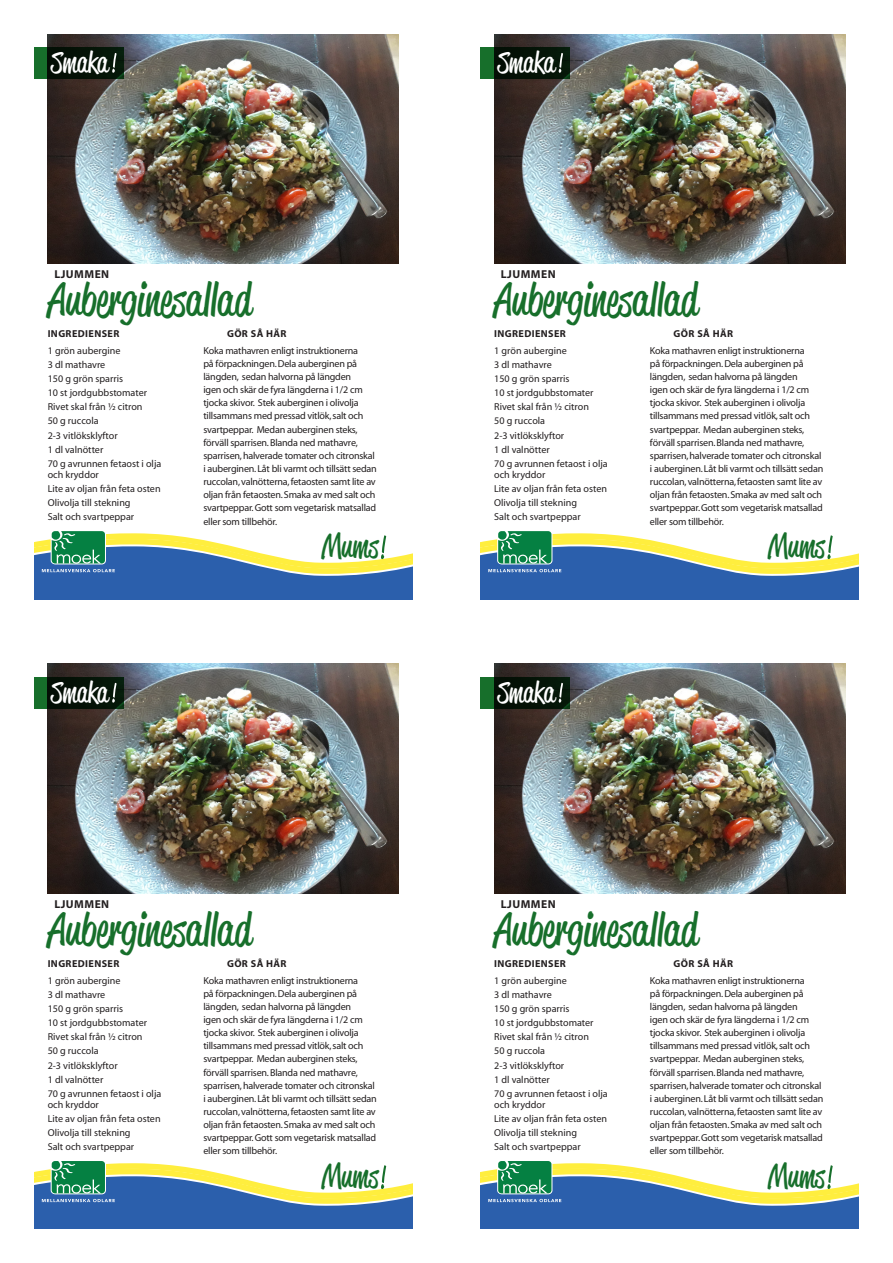
<style>
.page{position:relative;width:893px;height:1263px;background:#fff}
.page>*{position:absolute;margin:0;border:0;box-sizing:border-box;transform-origin:0 0}
.t1{font:45.45px "Reklame Script Regular DEMO";color:#176f2b}
.t2{font:32.55px "Reklame Script Regular DEMO";color:#176f2b}
.t3{font:28.8px "Reklame Script Regular DEMO";color:#fff}
.t4{font:700 11.55px "Myriad";letter-spacing:.04em;color:#231f20}
.t5{font:10.05px/13.2px "Myriad";letter-spacing:-.02em;color:#231f20}
.t6{font:10.05px/14.1px "Myriad";color:#231f20}
.t7{font:700 10.05px "Myriad";letter-spacing:.04em;color:#231f20}
</style>
<div class="page">
<img style="left:48px;top:34px;width:351px;height:229px">
<svg style="left:34px;top:47px;width:89px;height:32px;background:#07210c"></svg>
<svg style="left:34px;top:531px;width:378px;height:68px"></svg>
<svg style="left:112px;top:53px;width:5px;height:20px"></svg>
<img style="left:48px;top:664px;width:351px;height:229px">
<svg style="left:34px;top:677px;width:89px;height:32px;background:#07210c"></svg>
<svg style="left:34px;top:1161px;width:378px;height:68px"></svg>
<svg style="left:112px;top:683px;width:5px;height:20px"></svg>
<img style="left:494px;top:34px;width:351px;height:229px">
<svg style="left:480px;top:47px;width:90px;height:32px;background:#07210c"></svg>
<svg style="left:480px;top:531px;width:379px;height:68px"></svg>
<svg style="left:559px;top:53px;width:4px;height:20px"></svg>
<img style="left:494px;top:664px;width:351px;height:229px">
<svg style="left:480px;top:677px;width:90px;height:32px;background:#07210c"></svg>
<svg style="left:480px;top:1161px;width:379px;height:68px"></svg>
<svg style="left:559px;top:683px;width:4px;height:20px"></svg>
<p class="t3" style="left:51px;top:50px;width:59px">Smaka</p>
<p class="t4" style="left:54px;top:268px;width:56px">LJUMMEN</p>
<p class="t1" style="left:48px;top:281px;width:205px">Auberginesallad</p>
<p class="t7" style="left:48px;top:329px;width:73px">INGREDIENSER</p>
<p class="t7" style="left:227px;top:329px;width:61px">GÖR SÅ HÄR</p>
<p class="t6" style="left:48px;top:344px;width:115px">1 grön aubergine<br>3 dl mathavre<br>150 g grön sparris<br>10 st jordgubbstomater<br>Rivet skal från ½ citron<br>50 g ruccola<br>2-3 vitlöksklyftor<br>1 dl valnötter<br>70 g avrunnen fetaost i olja</p>
<p class="t6" style="left:48px;top:468px;width:114px">och kryddor<br>Lite av oljan från feta osten<br>Olivolja till stekning<br>Salt och svartpeppar</p>
<p class="t5" style="left:203px;top:344px;width:175px">Koka mathavren enligt instruktionerna<br>på förpackningen. Dela auberginen på längden, sedan halvorna på längden<br>igen och skär de fyra längderna i 1/2 cm tjocka skivor. Stek auberginen i olivolja tillsammans med pressad vitlök, salt och svartpeppar. Medan auberginen steks, förväll sparrisen. Blanda ned mathavre, sparrisen, halverade tomater och citronskal i auberginen. Låt bli varmt och tillsätt sedan ruccolan, valnötterna, fetaosten samt lite av oljan från fetaosten. Smaka av med salt och svartpeppar. Gott som vegetarisk matsallad eller som tillbehör.</p>
<p class="t2" style="left:322px;top:532px;width:58px">Mums</p>
<p class="t3" style="left:51px;top:679px;width:59px">Smaka</p>
<p class="t4" style="left:54px;top:898px;width:56px">LJUMMEN</p>
<p class="t1" style="left:48px;top:910px;width:205px">Auberginesallad</p>
<p class="t7" style="left:48px;top:959px;width:73px">INGREDIENSER</p>
<p class="t7" style="left:227px;top:959px;width:61px">GÖR SÅ HÄR</p>
<p class="t6" style="left:48px;top:974px;width:115px">1 grön aubergine<br>3 dl mathavre<br>150 g grön sparris<br>10 st jordgubbstomater<br>Rivet skal från ½ citron<br>50 g ruccola<br>2-3 vitlöksklyftor<br>1 dl valnötter<br>70 g avrunnen fetaost i olja</p>
<p class="t6" style="left:48px;top:1098px;width:114px">och kryddor<br>Lite av oljan från feta osten<br>Olivolja till stekning<br>Salt och svartpeppar</p>
<p class="t5" style="left:203px;top:974px;width:175px">Koka mathavren enligt instruktionerna<br>på förpackningen. Dela auberginen på längden, sedan halvorna på längden<br>igen och skär de fyra längderna i 1/2 cm tjocka skivor. Stek auberginen i olivolja tillsammans med pressad vitlök, salt och svartpeppar. Medan auberginen steks, förväll sparrisen. Blanda ned mathavre, sparrisen, halverade tomater och citronskal i auberginen. Låt bli varmt och tillsätt sedan ruccolan, valnötterna, fetaosten samt lite av oljan från fetaosten. Smaka av med salt och svartpeppar. Gott som vegetarisk matsallad eller som tillbehör.</p>
<p class="t2" style="left:322px;top:1162px;width:58px">Mums</p>
<p class="t3" style="left:498px;top:50px;width:59px">Smaka</p>
<p class="t4" style="left:501px;top:268px;width:56px">LJUMMEN</p>
<p class="t1" style="left:494px;top:281px;width:205px">Auberginesallad</p>
<p class="t7" style="left:494px;top:329px;width:73px">INGREDIENSER</p>
<p class="t7" style="left:673px;top:329px;width:61px">GÖR SÅ HÄR</p>
<p class="t6" style="left:494px;top:344px;width:115px">1 grön aubergine<br>3 dl mathavre<br>150 g grön sparris<br>10 st jordgubbstomater<br>Rivet skal från ½ citron<br>50 g ruccola<br>2-3 vitlöksklyftor<br>1 dl valnötter<br>70 g avrunnen fetaost i olja</p>
<p class="t6" style="left:494px;top:468px;width:114px">och kryddor<br>Lite av oljan från feta osten<br>Olivolja till stekning<br>Salt och svartpeppar</p>
<p class="t5" style="left:650px;top:344px;width:175px">Koka mathavren enligt instruktionerna<br>på förpackningen. Dela auberginen på längden, sedan halvorna på längden<br>igen och skär de fyra längderna i 1/2 cm tjocka skivor. Stek auberginen i olivolja tillsammans med pressad vitlök, salt och svartpeppar. Medan auberginen steks, förväll sparrisen. Blanda ned mathavre, sparrisen, halverade tomater och citronskal i auberginen. Låt bli varmt och tillsätt sedan ruccolan, valnötterna, fetaosten samt lite av oljan från fetaosten. Smaka av med salt och svartpeppar. Gott som vegetarisk matsallad eller som tillbehör.</p>
<p class="t2" style="left:768px;top:532px;width:58px">Mums</p>
<p class="t3" style="left:498px;top:679px;width:59px">Smaka</p>
<p class="t4" style="left:501px;top:898px;width:56px">LJUMMEN</p>
<p class="t1" style="left:494px;top:910px;width:205px">Auberginesallad</p>
<p class="t7" style="left:494px;top:959px;width:73px">INGREDIENSER</p>
<p class="t7" style="left:673px;top:959px;width:61px">GÖR SÅ HÄR</p>
<p class="t6" style="left:494px;top:974px;width:115px">1 grön aubergine<br>3 dl mathavre<br>150 g grön sparris<br>10 st jordgubbstomater<br>Rivet skal från ½ citron<br>50 g ruccola<br>2-3 vitlöksklyftor<br>1 dl valnötter<br>70 g avrunnen fetaost i olja</p>
<p class="t6" style="left:494px;top:1098px;width:114px">och kryddor<br>Lite av oljan från feta osten<br>Olivolja till stekning<br>Salt och svartpeppar</p>
<p class="t5" style="left:650px;top:974px;width:175px">Koka mathavren enligt instruktionerna<br>på förpackningen. Dela auberginen på längden, sedan halvorna på längden<br>igen och skär de fyra längderna i 1/2 cm tjocka skivor. Stek auberginen i olivolja tillsammans med pressad vitlök, salt och svartpeppar. Medan auberginen steks, förväll sparrisen. Blanda ned mathavre, sparrisen, halverade tomater och citronskal i auberginen. Låt bli varmt och tillsätt sedan ruccolan, valnötterna, fetaosten samt lite av oljan från fetaosten. Smaka av med salt och svartpeppar. Gott som vegetarisk matsallad eller som tillbehör.</p>
<p class="t2" style="left:768px;top:1162px;width:58px">Mums</p>
</div>
